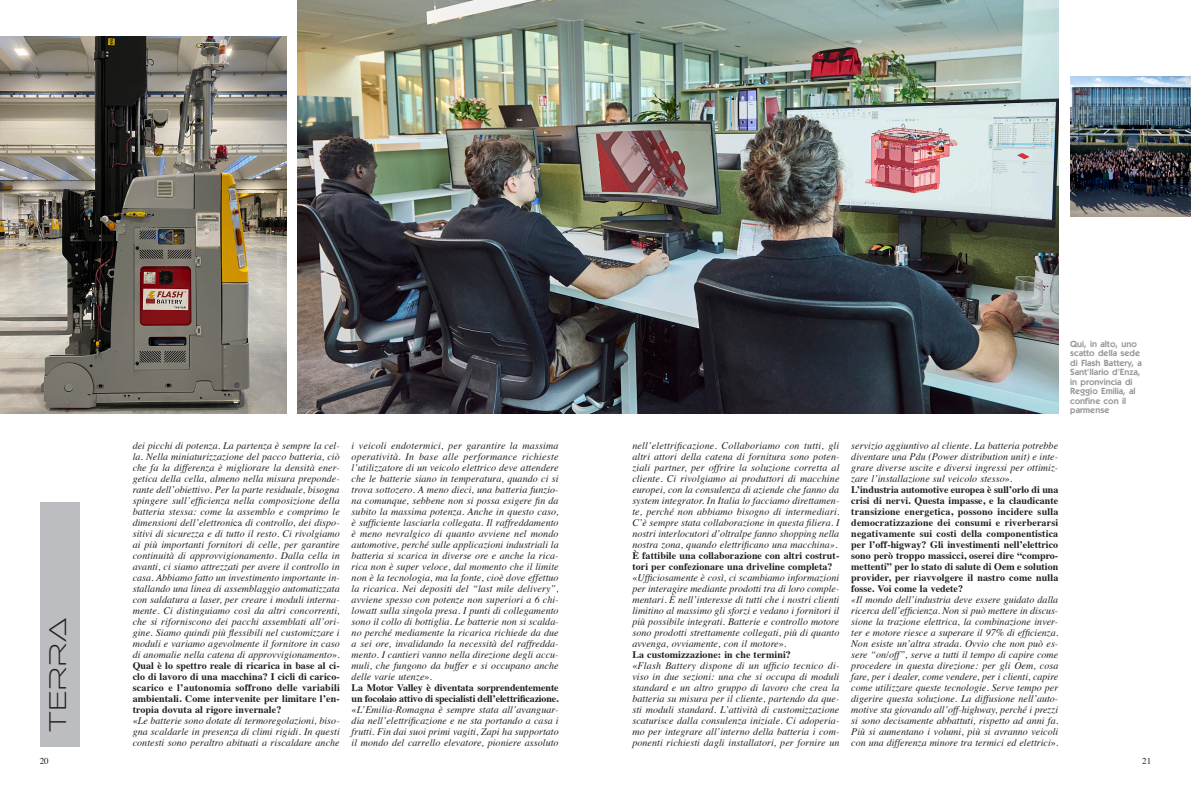
<style>
.page{position:relative;width:1191px;height:786px;background:#fff}
.page>*{position:absolute;margin:0;border:0;box-sizing:border-box;transform-origin:0 0}
.testatina_laterale{font:25px "Ethnocentric El";letter-spacing:.05em;color:#231f20}
.corpo_testo{font:italic 10px/11px "Times";letter-spacing:.005em;color:#231f20;text-align:justify}
.corpo_testo-2{font:700 10px/11px "Times";letter-spacing:.005em;color:#231f20;text-align:justify}
.corpo_testo-3{font:700 10px/11px "Times";letter-spacing:-.015em;color:#231f20}
.dida_sinistra{font:600 9px/9.5px "ITC Kabel Std";letter-spacing:.005em;color:#939598}
.t1{font:9px "Times";color:#231f20}
.s1{font-style:normal}
</style>
<div class="page">
<img style="left:0;top:37px;width:286px;height:376px">
<div style="left:40px;top:502px;width:39px;height:244px;background:#bcbdc0"></div>
<img style="left:298px;top:0;width:760px;height:413px">
<img style="left:1070px;top:77px;width:121px;height:139px">
<p class="testatina_laterale" style="left:43px;top:731px;width:116px;rotate:-90deg">terra</p>
<p class="corpo_testo" style="left:133px;top:439px;width:209px">dei picchi di potenza. La partenza è sempre la cel&shy;la. Nella miniaturizzazione del pacco batteria, ciò che fa la differenza è migliorare la densità ener&shy;getica della cella, almeno nella misura preponde&shy;rante dell’obiettivo. Per la parte residuale, bisogna spingere sull’efficienza nella composizione della batteria stessa: come la assemblo e comprimo le dimensioni dell’elettroni<span class="s1">ca</span> di controllo, dei dispo&shy;sitivi di sicurezza e di tutto il resto. Ci rivolgiamo ai più importanti fornitori di celle, per garantire continuità di approvvigionamento. Dalla cella in avanti, ci siamo attrezzati per avere il controllo in casa. Abbiamo fatto un investimento importante in&shy;stallando una linea di assemblaggio automatizzata con saldatura a laser, per creare i moduli interna&shy;mente. Ci distinguiamo così da altri concorrenti, che si riforniscono dei pacchi assemblati all’ori&shy;gine. Siamo quindi più flessibili nel customizzare i moduli e variamo agevolmente il fornitore in caso di anomalie nella catena di approvvigionamento<span class="s1">».</span></p>
<p class="corpo_testo-2" style="left:133px;top:659px;width:209px">Qual è lo spettro reale di ricarica in base al ci&shy;clo di lavoro di una macchina? I cicli di carico&shy;scarico e l’autonomia soffrono delle variabili ambientali. Come intervenite per limitare l’en&shy;tropia dovuta al rigore invernale?</p>
<p class="corpo_testo" style="left:133px;top:714px;width:208px"><span class="s1">«</span>Le batterie sono dotate di termoregolazioni, biso&shy;gna scaldarle in presenza di climi rigidi. In questi contesti sono peraltro abituati a riscaldare anche</p>
<p class="corpo_testo" style="left:351px;top:439px;width:209px">i veicoli endotermici, per garantire la massima operatività. In base alle performance richieste l’utilizzatore di un veicolo elettrico deve attendere che le batterie siano in temperatura, quando ci si trova sottozero. A meno dieci, una batteria funzio&shy;na comunque, sebbene non si possa esigere fin da subito la massima potenza. Anche in questo caso, è sufficiente lasciarla collegata. Il raffreddamento è meno nevralgico di quanto avviene nel mondo automotive, perché sulle applicazioni industriali la batteria si scarica in diverse ore e anche la rica&shy;rica non è super veloce, dal momento che il limite non è la tecnologia, ma la fonte, cioè dove effettuo la ricarica. Nei depositi del “last mile delivery”, avviene spesso con potenze non superiori a 6 chi&shy;lowatt sulla singola presa. I punti di collegamento sono il collo di bottiglia. Le batterie non si scalda&shy;no perché mediamente la ricarica richiede da due a sei ore, invalidando la necessità del raffredda&shy;mento. I cantieri vanno nella direzione degli accu&shy;muli, che fungono da buffer e si occupano anche delle varie utenze<span class="s1">».</span></p>
<p class="corpo_testo-3" style="left:351px;top:681px;width:209px">La Motor Valley è diventata sorprendentemente un focolaio attivo di specialisti dell’elettrificazione.</p>
<p class="corpo_testo" style="left:351px;top:703px;width:209px"><span class="s1">«</span>L’Emilia-Romagna è sempre stata all’avanguar&shy;dia nell’elettrificazione e ne sta portando a casa i frutti. Fin dai suoi primi vagiti, Zapi ha supportato il mondo del carrello elevatore, pioniere assoluto</p>
<p class="corpo_testo" style="left:632px;top:439px;width:209px">nell’elettrificazione. Collaboriamo con tutti, gli altri attori della catena di fornitura sono poten&shy;ziali partner, per offrire la soluzione corretta al cliente. Ci rivolgiamo ai produttori di macchine europei, con la consulenza di aziende che fanno da system integrator. In Italia lo facciamo direttamen&shy;te, perché non abbiamo bisogno di intermediari.<br>C’è sempre stata collaborazione in questa filiera. I nostri interlocutori d’oltralpe fanno shopping nella nostra zona, quando elettrificano una macchina».</p>
<p class="corpo_testo-2" style="left:632px;top:549px;width:208px">È fattibile una collaborazione con altri costrut&shy;tori per confezionare una driveline completa?</p>
<p class="corpo_testo" style="left:632px;top:571px;width:208px"><span class="s1">«</span>Ufficiosamente è così, ci scambiamo informazioni per interagire mediante prodotti tra di loro comple&shy;mentari. È nell’interesse di tutti che i nostri clienti limitino al massimo gli sforzi e vedano i fornitori il più possibile integrati. Batterie e controllo motore sono prodotti strettamente collegati, più di quanto avvenga, ovviamente, con il motore<span class="s1">».</span></p>
<p class="corpo_testo-2" style="left:632px;top:648px;width:160px">La customizzazione: in che termini?</p>
<p class="corpo_testo" style="left:632px;top:659px;width:208px"><span class="s1">«</span>Flash Battery dispone di un ufficio tecnico di&shy;viso in due sezioni: una che si occupa di moduli standard e un altro gruppo di lavoro che crea la batteria su misura per il cliente, partendo da que&shy;sti moduli standard. L’attività di customizzazione scaturisce dalla consulenza iniziale. Ci adoperia&shy;mo per integrare all’interno della batteria i com&shy;ponenti richiesti dagli installatori, per fornire un</p>
<p class="corpo_testo" style="left:851px;top:439px;width:208px">servizio aggiuntivo al cliente. La batteria potrebbe diventare una Pdu (Power distribution unit) e inte&shy;grare diverse uscite e diversi ingressi per ottimiz&shy;zare l’installazione sul veicolo stesso<span class="s1">».</span></p>
<p class="corpo_testo-2" style="left:851px;top:483px;width:209px">L’industria automotive europea è sull’orlo di una crisi di nervi. Questa impasse, e la claudicante transizione energetica, possono incidere sulla democratizzazione dei consumi e riverberarsi negativamente sui costi della componentistica per l’off-higway? Gli investimenti nell’elettrico sono però troppo massicci, oserei dire “compro&shy;mettenti” per lo stato di salute di Oem e solution provider, per riavvolgere il nastro come nulla fosse. Voi come la vedete?</p>
<p class="corpo_testo" style="left:851px;top:593px;width:209px">«Il mondo dell’industria deve essere guidato dalla ricerca dell’efficienza. Non si può mettere in discus&shy;sione la trazione elettrica, la combinazione inver&shy;ter e motore riesce a superare il 97% di efficienza.<br>Non esiste un’altra strada. Ovvio che non può es&shy;sere “on/off”, serve a tutti il tempo di capire come procedere in questa direzione: per gli Oem, cosa fare, per i dealer, come vendere, per i clienti, capire come utilizzare queste tecnologie. Serve tempo per digerire questa soluzione. La diffusione nell’auto&shy;motive sta giovando all’off-highway, perché i prezzi si sono decisamente abbattuti, rispetto ad anni fa.<br>Più si aumentano i volumi, più si avranno veicoli con una differenza minore tra termici ed elettrici<span class="s1">».</span></p>
<p class="dida_sinistra" style="left:1070px;top:338px;width:73px">Qui, in alto, uno scatto della sede di Flash Battery, a<br>Sant’Ilario d’Enza, in pronvincia di<br>Reggio Emilia, al confine con il parmense</p>
<p class="t1" style="left:40px;top:752px;width:11px">20</p>
<p class="t1" style="left:1142px;top:752px;width:11px">21</p>
</div>
